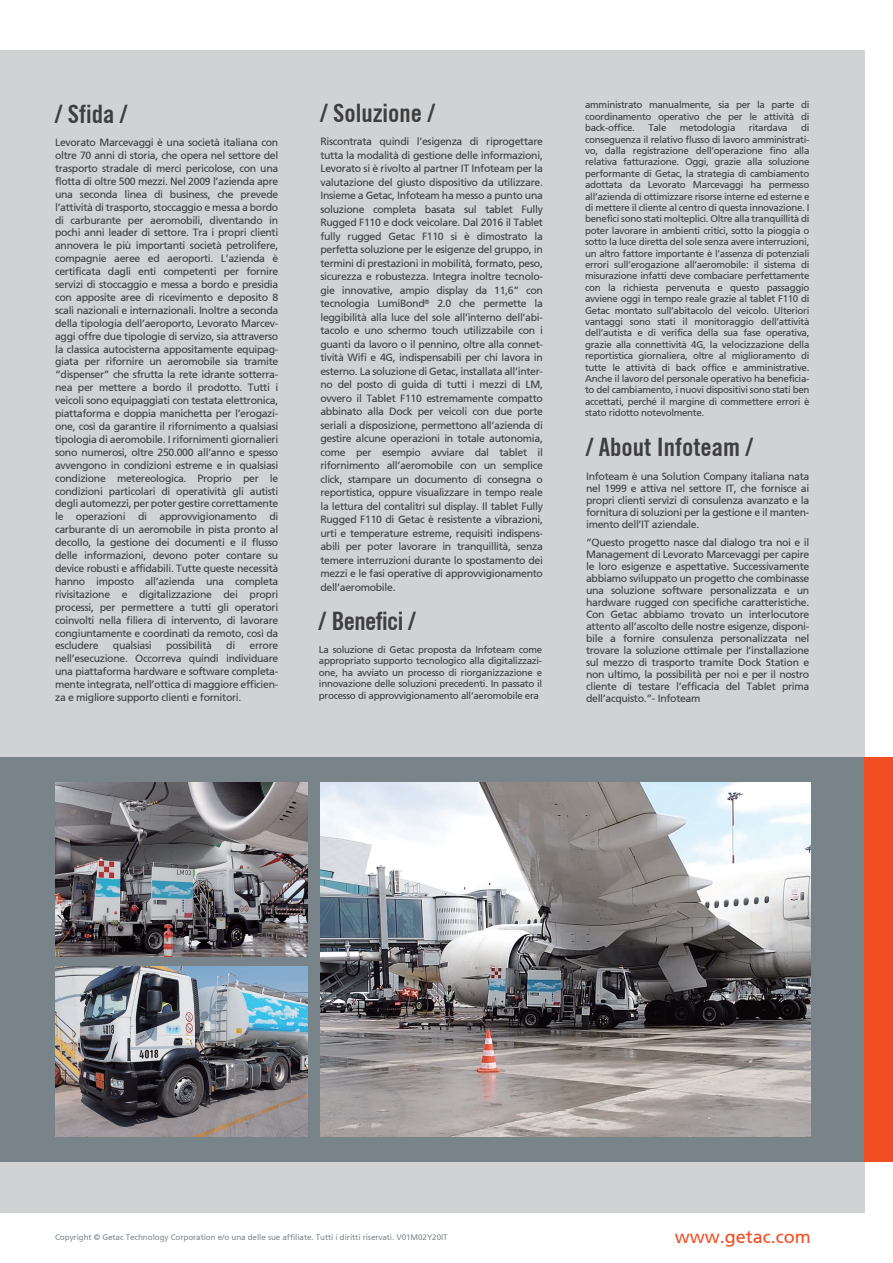
<style>
.page{position:relative;width:893px;height:1263px;background:#fff}
.page>*{position:absolute;margin:0;border:0;box-sizing:border-box;transform-origin:0 0}
.t1{font:700 condensed 25.5px "Trade Gothic No.20";color:#3e3e3f}
.t2{font:700 condensed 25.5px "Trade Gothic No.20";letter-spacing:-.025em;color:#3e3e3f}
.t3{font:18px "Frutiger 55 Roman";color:#f04e22}
.t4{font:10.5px/12.9px "Frutiger 55 Roman";letter-spacing:-.03em;color:#3e3e3f;text-align:justify}
.t5{font:9.75px/11.4px "Frutiger 55 Roman";letter-spacing:-.03em;color:#3e3e3f;text-align:justify}
.t6{font:8.1px "Frutiger 55 Roman";letter-spacing:-.01em;color:#616a71}
.s1{color:#616970}
</style>
<div class="page">
<div style="left:0;top:50px;width:865px;height:1162px;background:#d1d2d4"></div>
<div style="left:0;top:757px;width:865px;height:405px;background:#78838a"></div>
<div style="left:865px;top:757px;width:28px;height:405px;background:#f04e22"></div>
<img style="left:320px;top:783px;width:490px;height:353px">
<img style="left:55px;top:782px;width:252px;height:174px">
<img style="left:55px;top:966px;width:252px;height:170px">
<h1 class="t1" style="left:55px;top:98px;width:74px">/ Sfida /</h1>
<p class="t4" style="left:55px;top:136px;width:225px">Levorato Marcevaggi è una società italiana con oltre 70 anni di storia, che opera nel settore del trasporto stradale di merci pericolose, con una flotta di oltre 500 mezzi. Nel 2009 l’azienda apre una seconda linea di business, che prevede l’attività di trasporto, stoccaggio e messa a bordo di carburante per aeromobili, diventando in pochi anni leader di settore. Tra i propri clienti annovera le più importanti società petrolifere, compagnie aeree ed aeroporti. L’azienda è certificata dagli enti competenti per fornire servizi di stoccaggio e messa a bordo e presidia con apposite aree di ricevimento e deposito 8 scali nazionali e internazionali. Inoltre a seconda della tipologia dell’aeroporto, Levorato Marcev&shy;aggi offre due tipologie di servizo, sia attraverso la classica autocisterna appositamente equipag&shy;giata per rifornire un aeromobile sia tramite “dispenser” che sfrutta la rete idrante sotterra&shy;nea per mettere a bordo il prodotto. Tutti i veicoli sono equipaggiati con testata elettronica, piattaforma e doppia manichetta per l’erogazi&shy;one, così da garantire il rifornimento a qualsiasi tipologia di aeromobile. I rifornimenti giornalieri sono numerosi, oltre 250.000 all’anno e spesso avvengono in condizioni estreme e in qualsiasi condizione metereologica. Proprio per le condizioni particolari di operatività gli autisti degli automezzi, per poter gestire correttamente le operazioni di approvvigionamento di carburante di un aeromobile in pista pronto al decollo, la gestione dei documenti e il flusso delle informazioni, devono poter contare su device robusti e affidabili. Tutte queste necessità hanno imposto all’azienda una completa rivisitazione e digitalizzazione dei propri processi, per permettere a tutti gli operatori coinvolti nella filiera di intervento, di lavorare congiuntamente e coordinati da remoto, così da escludere</p>
<p class="t4" style="left:113px;top:639px;width:40px">qualsiasi</p>
<p class="t4" style="left:166px;top:639px;width:47px">possibilità</p>
<p class="t4" style="left:226px;top:639px;width:11px">di</p>
<p class="t4" style="left:55px;top:639px;width:225px;text-indent:194px">errore nell’esecuzione. Occorreva quindi individuare una piattaforma hardware e software completa&shy;mente integrata, nell’ottica di maggiore efficien&shy;za e migliore supporto clienti e fornitori.</p>
<h1 class="t1" style="left:320px;top:97px;width:116px">/ Soluzione /</h1>
<p class="t4" style="left:320px;top:135px;width:224px;line-height:13.5px">Riscontrata quindi l’esigenza di riprogettare tutta la modalità di gestione delle informazioni, Levorato si è rivolto al partner IT Infoteam per la valutazione del giusto dispositivo da utilizzare.<br>Insieme a Getac, Infoteam ha messo a punto una soluzione completa basata sul tablet Fully Rugged F110 e dock veicolare. Dal 2016 il Tablet fully rugged Getac F110 si è dimostrato la perfetta soluzione per le esigenze del gruppo, in termini di prestazioni in mobilità, formato, peso, sicurezza e robustezza. Integra inoltre tecnolo&shy;gie innovative, ampio display da 11,6” con tecnologia LumiBond<sup>®</sup> 2.0 che permette la leggibilità alla luce del sole all’interno dell’abi&shy;tacolo e uno schermo touch utilizzabile con i guanti da lavoro o il pennino, oltre alla connet&shy;tività Wifi e 4G, indispensabili per chi lavora in esterno. La soluzione di Getac, installata all’inter&shy;no del posto di guida di tutti i mezzi di LM, ovvero il Tablet F110 estremamente compatto abbinato alla Dock per veicoli con due porte seriali a disposizione, permettono all’azienda di gestire alcune operazioni in totale autonomia, come per esempio avviare dal tablet il rifornimento all’aeromobile con un semplice click, stampare un documento di consegna o reportistica, oppure visualizzare in tempo reale la lettura del contalitri sul display. Il tablet Fully Rugged F110 di Getac è resistente a vibrazioni, urti e temperature estreme, requisiti indispens&shy;abili per poter lavorare in tranquillità, senza temere interruzioni durante lo spostamento dei mezzi e le fasi operative di approvvigionamento dell’aeromobile.</p>
<h1 class="t2" style="left:319px;top:605px;width:98px">/ Benefici /</h1>
<p class="t5" style="left:319px;top:644px;width:225px">La soluzione di Getac proposta da Infoteam come appropriato supporto tecnologico alla digitalizzazi&shy;one, ha avviato un processo di riorganizzazione e innovazione delle soluzioni precedenti. In passato il processo di approvvigionamento all’aeromobile era</p>
<p class="t5" style="left:585px;top:99px;width:226px">amministrato manualmente, sia per la parte di coordinamento operativo che per le attività di back-office.</p>
<p class="t5" style="left:585px;top:122px;width:226px;text-indent:216px">di conseguenza il relativo flusso di lavoro amministrati&shy;vo, dalla registrazione dell’operazione fino alla relativa fatturazione. Oggi, grazie alla soluzione performante di Getac, la strategia di cambiamento adottata da Levorato Marcevaggi ha permesso all’azienda di ottimizzare risorse interne ed esterne e di mettere il cliente al centro di questa innovazione. I benefici sono stati molteplici. Oltre alla tranquillità di poter lavorare in ambienti critici, sotto la pioggia o sotto la luce diretta del sole senza avere interruzioni, un altro fattore importante è l’assenza di potenziali errori sull’erogazione all’aeromobile: il sistema di misurazione infatti deve combaciare perfettamente con la richiesta pervenuta e questo passaggio avviene oggi in tempo reale grazie al tablet F110 di Getac montato sull’abitacolo del veicolo. Ulteriori vantaggi sono stati il monitoraggio dell’attività dell’autista e di verifica della sua fase operativa, grazie alla connettività 4G, la velocizzazione della reportistica giornaliera, oltre al miglioramento di tutte le attività di back office e amministrative.<br>Anche il lavoro del personale operativo ha beneficia&shy;to del cambiamento, i nuovi dispositivi sono stati ben accettati, perché il margine di commettere errori è stato ridotto notevolmente.</p>
<p class="t5" style="left:648px;top:122px;width:20px">Tale</p>
<p class="t5" style="left:680px;top:122px;width:57px">metodologia</p>
<p class="t5" style="left:749px;top:122px;width:40px">ritardava</p>
<h1 class="t1" style="left:586px;top:432px;width:168px">/ About Infoteam /</h1>
<p class="t4" style="left:586px;top:470px;width:225px;line-height:12px">Infoteam è una Solution Company italiana nata nel 1999 e attiva nel settore IT, che fornisce ai propri clienti servizi di consulenza avanzato e la fornitura di soluzioni per la gestione e il manten&shy;imento dell’IT aziendale.</p>
<p class="t4" style="left:586px;top:536px;width:225px;line-height:12px">“Questo progetto nasce dal dialogo tra noi e il Management di Levorato Marcevaggi per capire le loro esigenze e aspettative. Successivamente abbiamo sviluppato un progetto che combinasse una soluzione software personalizzata e un hardware rugged con specifiche caratteristiche.<br>Con Getac abbiamo trovato un interlocutore attento all’ascolto delle nostre esigenze, disponi&shy;bile a fornire consulenza personalizzata nel trovare la soluzione ottimale per l’installazione sul mezzo di trasporto tramite Dock Station e non ultimo, la possibilità per noi e per il nostro cliente di testare l’efficacia del Tablet prima dell’acquisto.”- Infoteam</p>
<p class="t6" style="left:55px;top:1233px;width:394px">Copyright © Getac Technology Corporation e/o una delle sue affiliate. Tutti i diritti riservati. <span class="s1">V01M02Y20IT</span></p>
<h2 class="t3" style="left:675px;top:1226px;width:137px">www.getac.com</h2>
</div>
